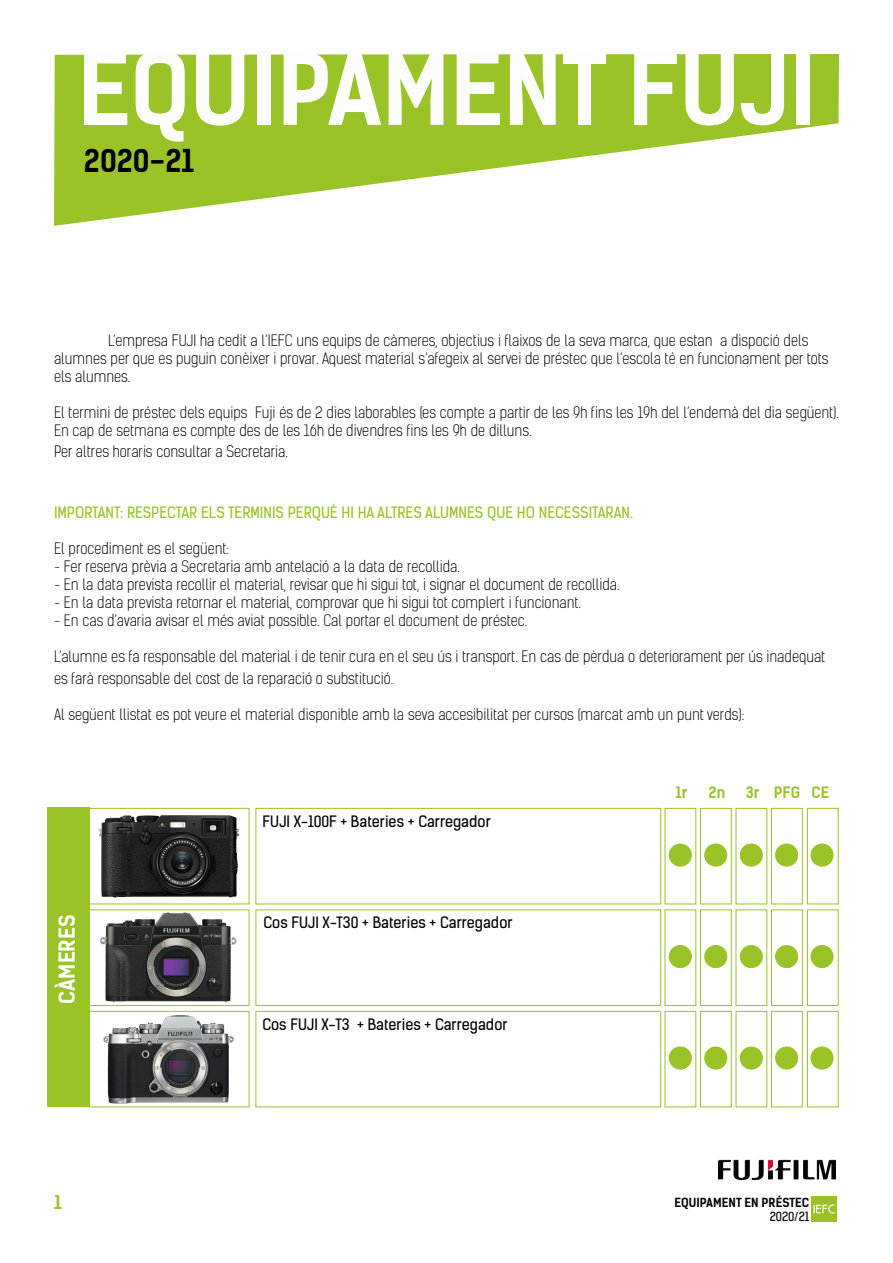
<style>
.page{position:relative;width:893px;height:1263px;background:#fff}
.page>*{position:absolute;margin:0;border:0;box-sizing:border-box;transform-origin:0 0}
.t1{font:700 94.5px "Kelson Sans";color:#fdfdfd}
.t2{font:700 30px "Kelson Sans";color:#000}
.t3{font:700 21px "Kelson Sans";color:#fff}
.t4{font:700 18px "Kelson Sans";color:#9ac328}
.t5{font:300 15px/18px "Kelson Sans";color:#000}
.t6{font:15px "Kelson Sans";color:#000}
.t7{font:15px "Kelson Sans";color:#9ac328}
.t8{font:700 15px "Kelson Sans";color:#9ac328}
.t9{font:700 12px "Kelson Sans";color:#000}
.t10{font:12px "Kelson Sans";color:#000}
</style>
<div class="page">
<img style="left:811px;top:1197px;width:26px;height:24px">
<img style="left:718px;top:1159px;width:117px;height:22px">
<svg style="left:54px;top:54px;width:785px;height:172px;fill:#9ac328"></svg>
<div style="left:255px;top:808px;width:406px;height:96px;border:1px solid #9ac328"></div>
<div style="left:47px;top:808px;width:43px;height:299px;background:#9ac328"></div>
<div style="left:89px;top:808px;width:160px;height:96px;border:1px solid #9ac328"></div>
<div style="left:700px;top:808px;width:32px;height:96px;border:1px solid #9ac328"></div>
<div style="left:771px;top:808px;width:32px;height:96px;border:1px solid #9ac328"></div>
<div style="left:807px;top:808px;width:32px;height:96px;border:1px solid #9ac328"></div>
<div style="left:669px;top:844px;width:22px;height:22px;background:#9ac328;border-radius:50%"></div>
<div style="left:669px;top:844px;width:23px;height:22px;border:1px solid #9ac328;border-radius:50%"></div>
<div style="left:811px;top:844px;width:22px;height:22px;background:#9ac328;border-radius:50%"></div>
<div style="left:811px;top:844px;width:22px;height:22px;border:1px solid #9ac328;border-radius:50%"></div>
<div style="left:776px;top:844px;width:22px;height:22px;background:#9ac328;border-radius:50%"></div>
<div style="left:775px;top:844px;width:23px;height:22px;border:1px solid #9ac328;border-radius:50%"></div>
<div style="left:740px;top:844px;width:22px;height:22px;background:#9ac328;border-radius:50%"></div>
<div style="left:740px;top:844px;width:23px;height:22px;border:1px solid #9ac328;border-radius:50%"></div>
<div style="left:705px;top:844px;width:22px;height:22px;background:#9ac328;border-radius:50%"></div>
<div style="left:704px;top:844px;width:23px;height:22px;border:1px solid #9ac328;border-radius:50%"></div>
<div style="left:255px;top:909px;width:406px;height:97px;border:1px solid #9ac328"></div>
<div style="left:89px;top:909px;width:160px;height:97px;border:1px solid #9ac328"></div>
<div style="left:700px;top:909px;width:32px;height:97px;border:1px solid #9ac328"></div>
<div style="left:771px;top:909px;width:32px;height:97px;border:1px solid #9ac328"></div>
<div style="left:807px;top:909px;width:32px;height:97px;border:1px solid #9ac328"></div>
<div style="left:669px;top:945px;width:22px;height:22px;background:#9ac328;border-radius:50%"></div>
<div style="left:669px;top:945px;width:23px;height:23px;border:1px solid #9ac328;border-radius:50%"></div>
<div style="left:811px;top:945px;width:22px;height:22px;background:#9ac328;border-radius:50%"></div>
<div style="left:811px;top:945px;width:22px;height:23px;border:1px solid #9ac328;border-radius:50%"></div>
<div style="left:776px;top:945px;width:22px;height:22px;background:#9ac328;border-radius:50%"></div>
<div style="left:775px;top:945px;width:23px;height:23px;border:1px solid #9ac328;border-radius:50%"></div>
<div style="left:740px;top:945px;width:22px;height:22px;background:#9ac328;border-radius:50%"></div>
<div style="left:740px;top:945px;width:23px;height:23px;border:1px solid #9ac328;border-radius:50%"></div>
<div style="left:705px;top:945px;width:22px;height:22px;background:#9ac328;border-radius:50%"></div>
<div style="left:704px;top:945px;width:23px;height:23px;border:1px solid #9ac328;border-radius:50%"></div>
<div style="left:255px;top:1011px;width:406px;height:96px;border:1px solid #9ac328"></div>
<div style="left:89px;top:1011px;width:160px;height:96px;border:1px solid #9ac328"></div>
<div style="left:700px;top:1011px;width:32px;height:96px;border:1px solid #9ac328"></div>
<div style="left:771px;top:1011px;width:32px;height:96px;border:1px solid #9ac328"></div>
<div style="left:807px;top:1011px;width:32px;height:96px;border:1px solid #9ac328"></div>
<div style="left:669px;top:1047px;width:22px;height:22px;background:#9ac328;border-radius:50%"></div>
<div style="left:669px;top:1047px;width:23px;height:22px;border:1px solid #9ac328;border-radius:50%"></div>
<div style="left:811px;top:1047px;width:22px;height:22px;background:#9ac328;border-radius:50%"></div>
<div style="left:811px;top:1047px;width:22px;height:22px;border:1px solid #9ac328;border-radius:50%"></div>
<div style="left:776px;top:1047px;width:22px;height:22px;background:#9ac328;border-radius:50%"></div>
<div style="left:775px;top:1047px;width:23px;height:22px;border:1px solid #9ac328;border-radius:50%"></div>
<div style="left:740px;top:1047px;width:22px;height:22px;background:#9ac328;border-radius:50%"></div>
<div style="left:740px;top:1047px;width:23px;height:22px;border:1px solid #9ac328;border-radius:50%"></div>
<div style="left:705px;top:1047px;width:22px;height:22px;background:#9ac328;border-radius:50%"></div>
<div style="left:704px;top:1047px;width:23px;height:22px;border:1px solid #9ac328;border-radius:50%"></div>
<img style="left:100px;top:912px;width:137px;height:90px">
<img style="left:99px;top:816px;width:140px;height:81px">
<img style="left:104px;top:1016px;width:130px;height:87px">
<p class="t1" style="left:77px;top:32px;width:740px">EQUIPAMENT FUJI</p>
<p class="t2" style="left:84px;top:143px;width:112px">2020-21</p>
<p class="t5" style="left:54px;top:331px;width:776px;text-indent:54px">L’empresa FUJI ha cedit a l’IEFC uns equips de càmeres, objectius i flaixos de la seva marca, que estan a dispoció dels alumnes per que es puguin conèixer i provar. Aquest material s’afegeix al servei de préstec que l’escola té en funcionament per tots els alumnes.</p>
<p class="t5" style="left:54px;top:403px;width:786px">El termini de préstec dels equips Fuji és de 2 dies laborables (es compte a partir de les 9h fins les 19h del l’endemà del dia següent).</p>
<p class="t5" style="left:54px;top:421px;width:479px">En cap de setmana es compte des de les 16h de divendres fins les 9h de dilluns.</p>
<p class="t5" style="left:54px;top:443px;width:235px">Per altres horaris consultar a Secretaria.</p>
<p class="t7" style="left:54px;top:503px;width:581px">IMPORTANT: RESPECTAR ELS TERMINIS PERQUÈ HI HA ALTRES ALUMNES QUE HO NECESSITARAN.</p>
<p class="t5" style="left:54px;top:540px;width:176px">El procediment es el següent:</p>
<p class="t5" style="left:54px;top:558px;width:407px">- Fer reserva prèvia a Secretaria amb antelació a la data de recollida.</p>
<p class="t5" style="left:54px;top:576px;width:567px">- En la data prevista recollir el material, revisar que hi sigui tot, i signar el document de recollida.</p>
<p class="t5" style="left:54px;top:594px;width:528px">- En la data prevista retornar el material, comprovar que hi sigui tot complert i funcionant.</p>
<p class="t5" style="left:54px;top:612px;width:475px">- En cas d’avaria avisar el més aviat possible. Cal portar el document de préstec.</p>
<p class="t5" style="left:54px;top:646px;width:773px;line-height:21.6px">L’alumne es fa responsable del material i de tenir cura en el seu ús i transport. En cas de pèrdua o deteriorament per ús inadequat es farà responsable del cost de la reparació o substitució.</p>
<p class="t5" style="left:54px;top:706px;width:692px">Al següent llistat es pot veure el material disponible amb la seva accesibilitat per cursos (marcat amb un punt verds):</p>
<p class="t3" style="left:54px;top:1004px;width:90px;rotate:-90deg">CÀMERES</p>
<p class="t4" style="left:54px;top:1191px;width:9px">1</p>
<p class="t6" style="left:263px;top:812px;width:230px">FUJI X-100F + Bateries + Carregador</p>
<p class="t6" style="left:264px;top:913px;width:251px">Cos FUJI X-T30 + Bateries + Carregador</p>
<p class="t6" style="left:263px;top:1015px;width:247px">Cos FUJI X-T3 + Bateries + Carregador</p>
<p class="t8" style="left:676px;top:783px;width:14px">1r</p>
<p class="t8" style="left:708px;top:783px;width:19px">2n</p>
<p class="t8" style="left:746px;top:783px;width:15px">3r</p>
<p class="t8" style="left:774px;top:783px;width:28px">PFG</p>
<p class="t8" style="left:811px;top:783px;width:19px">CE</p>
<p class="t9" style="left:674px;top:1195px;width:136px">EQUIPAMENT EN PRÉSTEC</p>
<p class="t10" style="left:770px;top:1209px;width:41px">2020/21</p>
</div>
